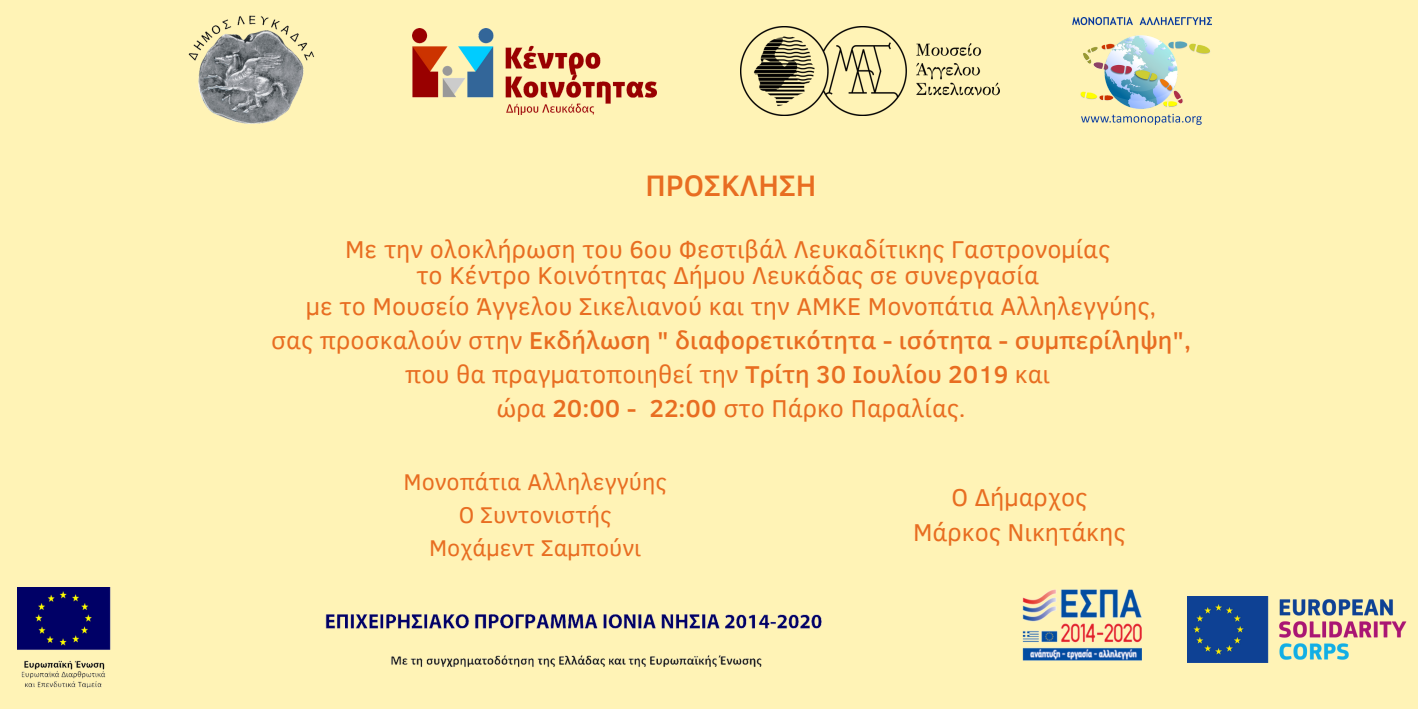
<style>
.page{position:relative;width:1418px;height:709px;background:#fff3b6}
.page>*{position:absolute;margin:0;border:0;box-sizing:border-box;transform-origin:0 0}
.t1{font:500 30.5px "Clear Sans";color:#e86d21}
.t2{font:25px/34px "Clear Sans";color:#e86d21;text-align:center}
.t3{font:23.25px/32.8px "Clear Sans";color:#e86d21;text-align:center}
.s1{font-weight:500}
</style>
<div class="page">
<img style="left:188px;top:15px;width:127px;height:109px">
<img style="left:413px;top:28px;width:243px;height:86px">
<img style="left:741px;top:27px;width:258px;height:88px">
<img style="left:1072px;top:18px;width:139px;height:107px">
<img style="left:18px;top:588px;width:1123px;height:99px">
<img style="left:1187px;top:596px;width:220px;height:66px">
<p class="t1" style="left:645px;top:163px;width:172px">ΠΡΟΣΚΛΗΣΗ</p>
<p class="t2" style="left:345px;top:234px;width:766px;line-height:26.5px">Με την ολοκλήρωση του 6ου Φεστιβάλ Λευκαδίτικης Γαστρονομίας το Κέντρο Κοινότητας Δήμου Λευκάδας σε συνεργασία</p>
<p class="t2" style="left:271px;top:288px;width:921px">με το Μουσείο Άγγελου Σικελιανού και την ΑΜΚΕ Μονοπάτια Αλληλεγγύης,<br>σας προσκαλούν στην <span class="s1">Εκδήλωση " διαφορετικότητα - ισότητα - συμπερίληψη", </span>που θα πραγματοποιηθεί την <span class="s1">Τρίτη 30 Ιουλίου 2019</span> και<br>ώρα <span class="s1">20:00 - 22:00</span> στο Πάρκο Παραλίας.</p>
<p class="t3" style="left:403px;top:465px;width:264px">Μονοπάτια Αλληλεγγύης<br>Ο Συντονιστής<br>Μοχάμεντ Σαμπούνι</p>
<p class="t2" style="left:913px;top:478px;width:214px;line-height:34.8px">Ο Δήμαρχος<br>Μάρκος Νικητάκης</p>
</div>
